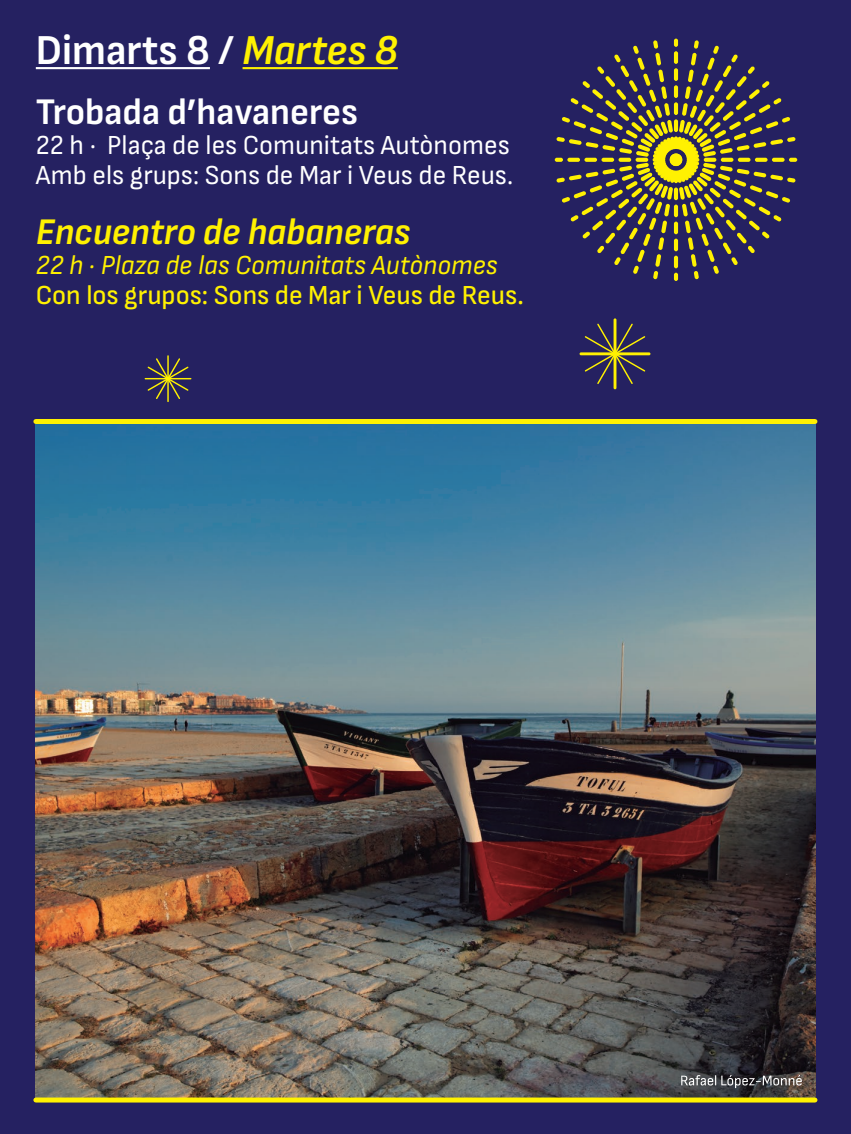
<style>
.page{position:relative;width:851px;height:1134px;background:#fff}
.page>*{position:absolute;margin:0;border:0;box-sizing:border-box;transform-origin:0 0}
.t1{font:700 semi-condensed 42.5px "Sofia Sans";color:#fff}
.t2{font:italic 700 semi-condensed 37.5px "Sofia Sans";color:#fff101}
.t3{font:700 semi-condensed 37.5px "Sofia Sans";color:#fff}
.t4{font:semi-condensed 27.5px/30px "Sofia Sans";color:#fff}
.t5{font:500 semi-condensed 27.5px "Sofia Sans";color:#fff101}
.t6{font:italic semi-condensed 27.5px "Sofia Sans";color:#fff101}
.s1{font-style:italic;color:#fff101}
</style>
<div class="page">
<div style="left:0;top:0;width:850px;height:1134px;background:#252161"></div>
<img style="left:36px;top:421px;width:779px;height:679px">
<hr style="left:36px;top:67px;width:174px;height:2px;background:#fff">
<hr style="left:242px;top:67px;width:156px;height:2px;background:#fff101">
<hr style="left:167px;top:355px;width:2px;height:47px;background:#fff101">
<hr style="left:145px;top:378px;width:46px;height:1px;background:#fff101">
<svg style="left:147px;top:358px;width:41px;height:41px"></svg>
<div style="left:673px;top:273px;width:5px;height:8px;background:#fff101;border-radius:2px"></div>
<svg style="left:554px;top:40px;width:243px;height:239px"></svg>
<hr style="left:613px;top:318px;width:3px;height:71px;background:#fff101">
<hr style="left:579px;top:352px;width:71px;height:3px;background:#fff101">
<svg style="left:584px;top:324px;width:61px;height:60px"></svg>
<div style="left:36px;top:419px;width:778px;height:5px;background:#fff101"></div>
<div style="left:36px;top:1097px;width:778px;height:5px;background:#fff101"></div>
<svg style="left:681px;top:1075px;width:120px;height:13px;background:#676668"></svg>
<h1 class="t1" style="left:36px;top:25px;width:363px">Dimarts 8 / <span class="s1">Martes 8</span></h1>
<h2 class="t3" style="left:36px;top:90px;width:324px">Trobada d’havaneres</h2>
<p class="t4" style="left:36px;top:130px;width:479px">22 h · Plaça de les Comunitats Autònomes<br>Amb els grups: Sons de Mar i Veus de Reus.</p>
<h2 class="t2" style="left:36px;top:209px;width:376px">Encuentro de habaneras</h2>
<p class="t6" style="left:36px;top:249px;width:463px">22 h · Plaza de las Comunitats Autònomes</p>
<p class="t5" style="left:36px;top:279px;width:489px">Con los grupos: Sons de Mar i Veus de Reus.</p>
</div>
